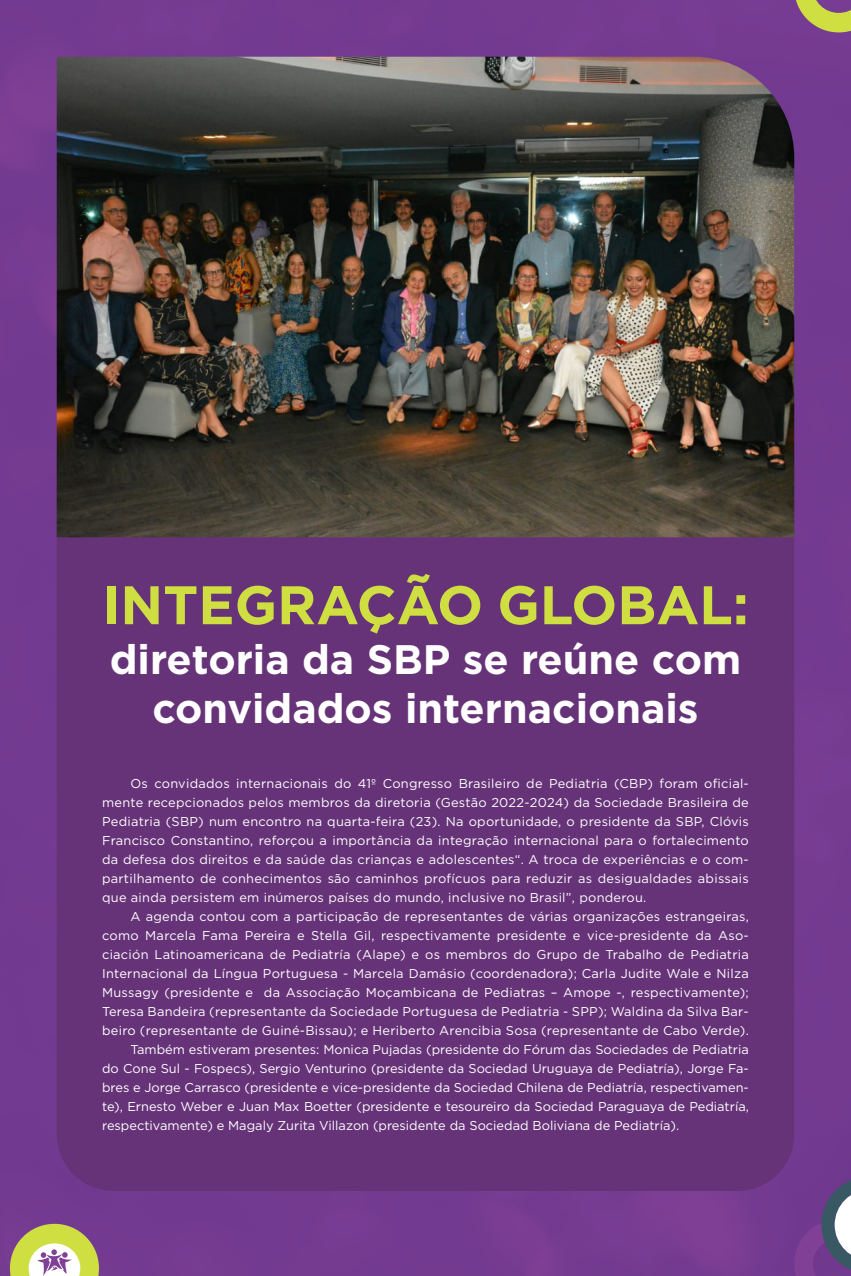
<style>
.page{position:relative;width:851px;height:1276px;background:#fff}
.page>*{position:absolute;margin:0;border:0;box-sizing:border-box;transform-origin:0 0}
.t1{font:700 54.2px "Gotham";color:#cfde40}
.t2{font:700 41.2px/49.4px "Gotham";color:#fff;text-align:center}
.t3{font:12.8px/19px "Gotham";letter-spacing:.015em;color:#fff;text-align:justify}
</style>
<div class="page">
<div style="left:0;top:0;width:850px;height:1276px;background:#733a91"></div>
<div style="left:57px;top:537px;width:737px;height:654px;background:#663378"></div>
<img style="left:57px;top:57px;width:737px;height:480px">
<svg style="left:795px;top:1180px;width:55px;height:96px"></svg>
<svg style="left:10px;top:1223px;width:89px;height:53px"></svg>
<svg style="left:796px;top:0;width:54px;height:32px"></svg>
<h1 class="t1" style="left:102px;top:569px;width:648px">INTEGRAÇÃO GLOBAL:</h1>
<h2 class="t2" style="left:110px;top:634px;width:632px">diretoria da SBP se reúne com convidados internacionais</h2>
<p class="t3" style="left:102px;top:773px;width:648px;text-indent:28px">Os convidados internacionais do 41º Congresso Brasileiro de Pediatria (CBP) foram oficial&shy;mente recepcionados pelos membros da diretoria (Gestão 2022-2024) da Sociedade Brasileira de Pediatria (SBP) num encontro na quarta-feira (23). Na oportunidade, o presidente da SBP, Clóvis Francisco Constantino, reforçou a importância da integração internacional para o fortalecimento da defesa dos direitos e da saúde das crianças e adolescentes“. A troca de experiências e o com&shy;partilhamento de conhecimentos são caminhos profícuos para reduzir as desigualdades abissais que ainda persistem em inúmeros países do mundo, inclusive no Brasil”, ponderou.</p>
<p class="t3" style="left:130px;top:906px;width:619px">A agenda contou com a participação de representantes de várias organizações estrangeiras,</p>
<p class="t3" style="left:102px;top:925px;width:648px">como Marcela Fama Pereira e Stella Gil, respectivamente presidente e vice-presidente da Aso-</p>
<p class="t3" style="left:102px;top:944px;width:648px">ciación Latinoamericana de Pediatría (Alape) e os membros do Grupo de Trabalho de Pediatria</p>
<p class="t3" style="left:102px;top:963px;width:648px">Internacional da Língua Portuguesa - Marcela Damásio (coordenadora); Carla Judite Wale e Nilza</p>
<p class="t3" style="left:102px;top:982px;width:648px">Mussagy (presidente e da Associação Moçambicana de Pediatras – Amope -, respectivamente);</p>
<p class="t3" style="left:102px;top:1001px;width:648px">Teresa Bandeira (representante da Sociedade Portuguesa de Pediatria - SPP); Waldina da Silva Bar-</p>
<p class="t3" style="left:102px;top:1020px;width:648px">beiro (representante de Guiné-Bissau); e Heriberto Arencibia Sosa (representante de Cabo Verde).</p>
<p class="t3" style="left:130px;top:1039px;width:620px">Também estiveram presentes: Monica Pujadas (presidente do Fórum das Sociedades de Pediatria</p>
<p class="t3" style="left:102px;top:1058px;width:648px">do Cone Sul - Fospecs), Sergio Venturino (presidente da Sociedad Uruguaya de Pediatría), Jorge Fa-</p>
<p class="t3" style="left:102px;top:1077px;width:648px">bres e Jorge Carrasco (presidente e vice-presidente da Sociedad Chilena de Pediatría, respectivamen-</p>
<p class="t3" style="left:102px;top:1096px;width:648px">te), Ernesto Weber e Juan Max Boetter (presidente e tesoureiro da Sociedad Paraguaya de Pediatría,</p>
<p class="t3" style="left:102px;top:1115px;width:578px">respectivamente) e Magaly Zurita Villazon (presidente da Sociedad Boliviana de Pediatría).</p>
</div>
